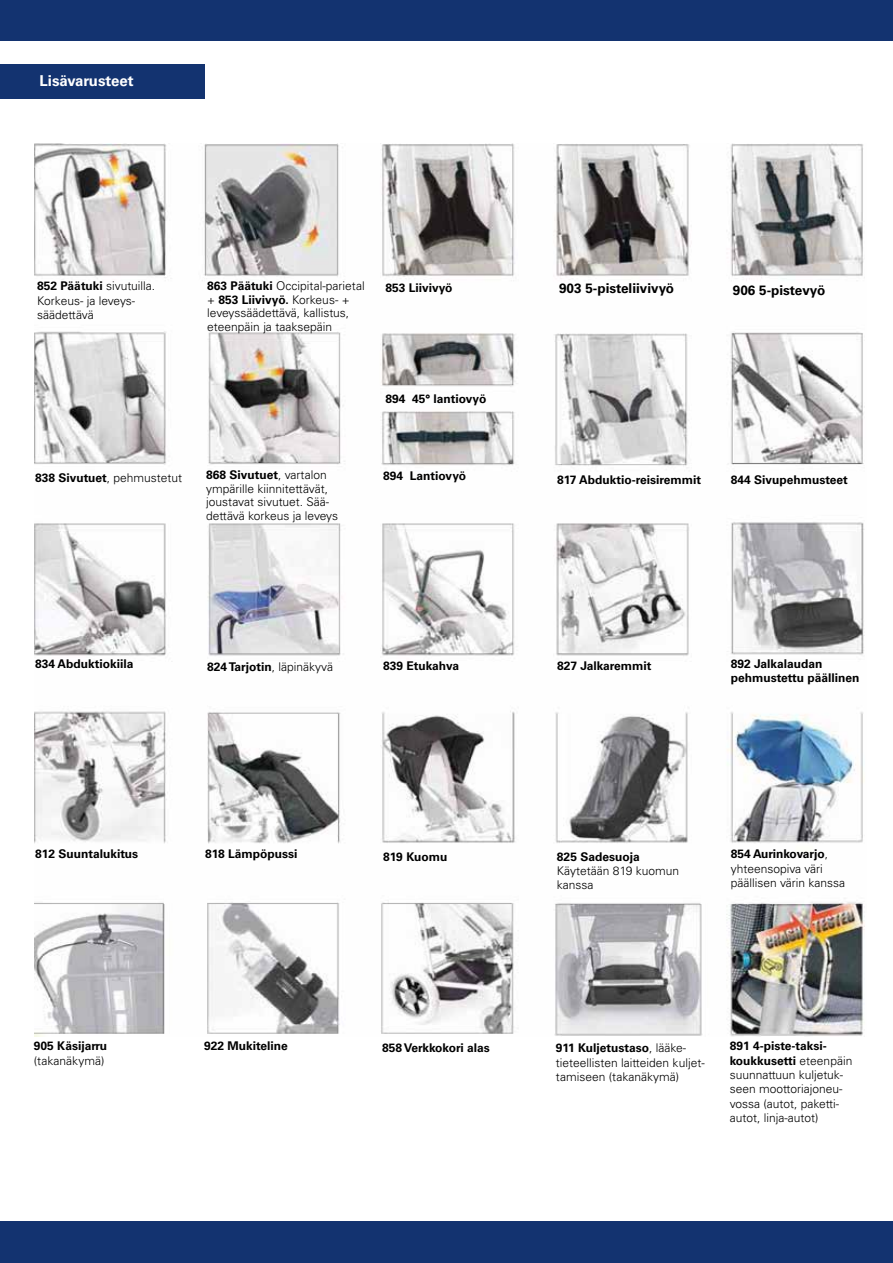
<style>
.page{position:relative;width:893px;height:1263px;background:#fff}
.page>*{position:absolute;margin:0;border:0;box-sizing:border-box;transform-origin:0 0}
.t1{font:700 15px "Univers LT Std";color:#fff}
.t2{font:700 13.5px "Univers LT Std";color:#000}
.t3{font:300 12px/14.4px "Univers LT Std";color:#000}
.t4{font:700 12px/14.4px "Univers LT Std";color:#000}
.s1{font-weight:700}
.s2{font-weight:300}
</style>
<div class="page">
<div style="left:0;top:0;width:893px;height:40px;background:#133370"></div>
<div style="left:0;top:1221px;width:893px;height:42px;background:#133370"></div>
<div style="left:0;top:64px;width:204px;height:34px;background:#133370"></div>
<img style="left:35px;top:144px;width:830px;height:893px">
<p class="t1" style="left:39px;top:72px;width:96px">Lisävarusteet</p>
<p class="t3" style="left:37px;top:279px;width:119px"><span class="s1">852 Päätuki</span> sivutuilla.<br>Korkeus- ja leveys&shy;säädettävä</p>
<p class="t3" style="left:207px;top:279px;width:159px;line-height:13.5px"><span class="s1">863 Päätuki</span> Occipital-parietal + <span class="s1">853 Liivivyö.</span> Korkeus- + leveyssäädettävä, kallistus, eteenpäin ja taaksepäin</p>
<p class="t4" style="left:385px;top:281px;width:69px">853 Liivivyö</p>
<p class="t2" style="left:559px;top:281px;width:117px">903 5-pisteliivivyö</p>
<p class="t2" style="left:733px;top:283px;width:94px">906 5-pistevyö</p>
<p class="t3" style="left:35px;top:470px;width:148px"><span class="s1">838 Sivutuet</span>, pehmustetut</p>
<p class="t3" style="left:206px;top:468px;width:133px;line-height:13.5px"><span class="s1">868 Sivutuet</span>, vartalon ympärille kiinnitettävät, joustavat sivutuet. Sää&shy;dettävä korkeus ja leveys</p>
<p class="t4" style="left:385px;top:391px;width:103px">894 45° lantiovyö</p>
<p class="t4" style="left:383px;top:469px;width:84px">894 Lantiovyö</p>
<p class="t4" style="left:557px;top:472px;width:145px">817 Abduktio-reisiremmit</p>
<p class="t4" style="left:731px;top:472px;width:119px">844 Sivupehmusteet</p>
<p class="t4" style="left:35px;top:656px;width:100px">834 Abduktiokiila</p>
<p class="t4" style="left:207px;top:660px;width:127px">824 Tarjotin<span class="s2">, läpinäkyvä</span></p>
<p class="t4" style="left:383px;top:659px;width:77px">839 Etukahva</p>
<p class="t4" style="left:557px;top:659px;width:96px">827 Jalkaremmit</p>
<p class="t4" style="left:731px;top:656px;width:130px">892 Jalkalaudan pehmustettu päällinen</p>
<p class="t4" style="left:35px;top:847px;width:105px">812 Suuntalukitus</p>
<p class="t4" style="left:205px;top:847px;width:94px">818 Lämpöpussi</p>
<p class="t4" style="left:383px;top:849px;width:66px">819 Kuomu</p>
<p class="t4" style="left:557px;top:849px;width:84px">825 Sadesuoja</p>
<p class="t3" style="left:557px;top:863px;width:124px">Käytetään 819 kuomun kanssa</p>
<p class="t3" style="left:731px;top:847px;width:116px"><span class="s1">854 Aurinkovarjo</span>, yhteensopiva väri päällisen värin kanssa</p>
<p class="t4" style="left:34px;top:1039px;width:75px">905 Käsijarru</p>
<p class="t3" style="left:34px;top:1053px;width:72px">(takanäkymä)</p>
<p class="t4" style="left:204px;top:1039px;width:85px">922 Mukiteline</p>
<p class="t4" style="left:382px;top:1041px;width:109px">858 Verkkokori alas</p>
<p class="t3" style="left:556px;top:1041px;width:150px"><span class="s1">911 Kuljetustaso</span>, lääke&shy;tieteellisten laitteiden kuljet&shy;tamiseen (takanäkymä)</p>
<p class="t3" style="left:730px;top:1039px;width:124px"><span class="s1">891 4-piste-taksi&shy;koukkusetti</span> eteenpäin suunnattuun kuljetuk&shy;seen moottoriajoneu&shy;vossa (autot, paketti&shy;autot, linja-autot)</p>
</div>
